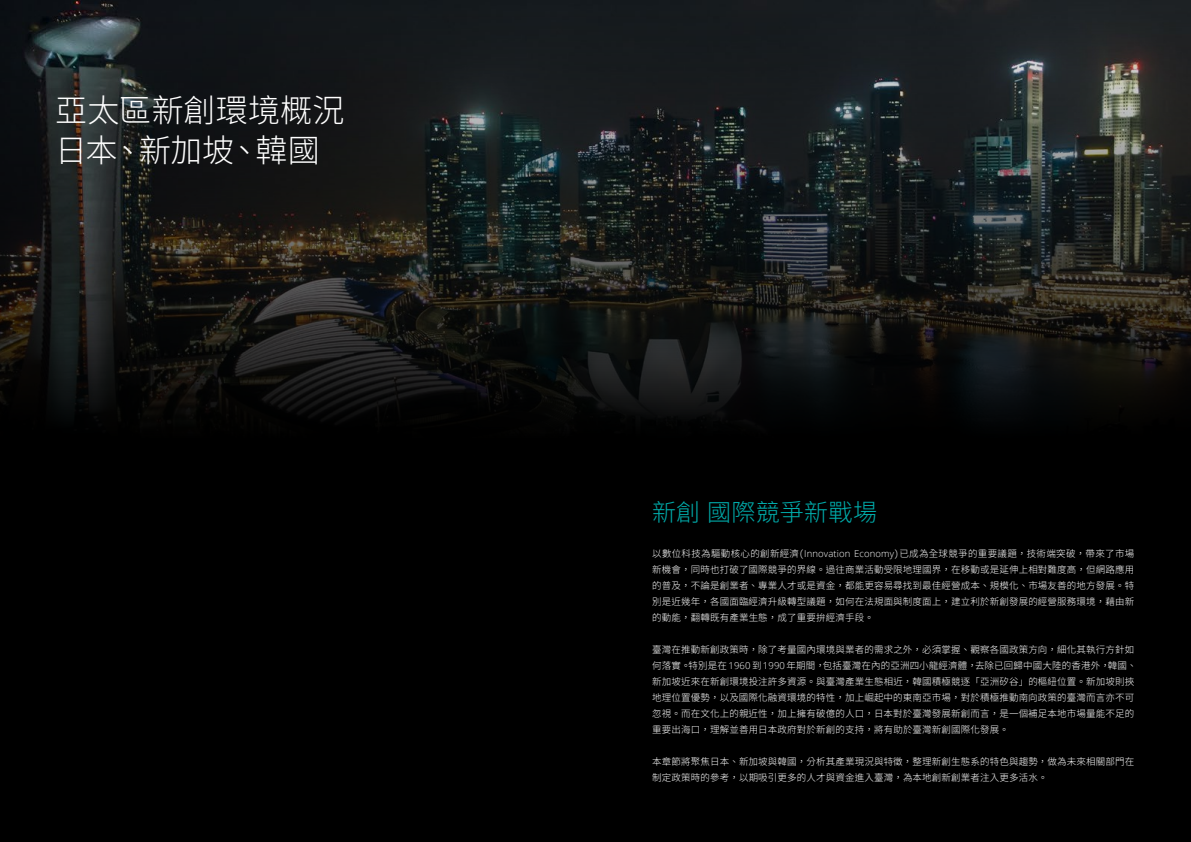
<style>
.page{position:relative;width:1191px;height:842px;background:#000}
.page>*{position:absolute;margin:0;border:0;box-sizing:border-box;transform-origin:0 0}
.t1{font:300 32px/40px "Noto Sans CJ Ktc";color:#fff}
.t2{font:300 24px "Noto Sans CJ Ktc";letter-spacing:.015em;color:#00abaa}
.t3{font:300 9.5px/16px "Noto Sans CJ Ktc";letter-spacing:.015em;color:#fff}
.s1{font-family:"Open Sans"}
</style>
<div class="page">
<img style="left:0;top:0;width:1191px;height:421px">
<h1 class="t1" style="left:55px;top:91px;width:291px">亞太區新創環境概況日本、新加坡、韓國</h1>
<h2 class="t2" style="left:652px;top:498px;width:226px">新創國際競爭新戰場</h2>
<p class="t3" style="left:652px;top:546px;width:483px;text-align:justify">以數位科技為驅動核心的創新經濟(<span class="s1">Innovation Economy</span>)已成為全球競爭的重要議題，技術端突破，帶來了市場新機會，同時也打破了國際競爭的界線。過往商業活動受限地理國界，在移動或是延伸上相對難度高，但網路應用的普及，不論是創業者、專業人才或是資金，都能更容易尋找到最佳經營成本、規模化、市場友善的地方發展。特別是近幾年，各國面臨經濟升級轉型議題，如何在法規面與制度面上，建立利於新創發展的經營服務環境，藉由新的動能，翻轉既有產業生態，成了重要拚經濟手段。</p>
<p class="t3" style="left:652px;top:642px;width:486px">臺灣在推動新創政策時，除了考量國內環境與業者的需求之外，必須掌握、觀察各國政策方向，細化其執行方針如何落實。特別是在<span class="s1">1960</span>到<span class="s1">1990</span>年期間，包括臺灣在內的亞洲四小龍經濟體，去除已回歸中國大陸的香港外，韓國、新加坡近來在新創環境投注許多資源。與臺灣產業生態相近，韓國積極競逐「亞洲矽谷」的樞紐位置。新加坡則挾地理位置優勢，以及國際化融資環境的特性，加上崛起中的東南亞市場，對於積極推動南向政策的臺灣而言亦不可忽視。而在文化上的親近性，加上擁有破億的人口，日本對於臺灣發展新創而言，是一個補足本地市場量能不足的重要出海口，理解並善用日本政府對於新創的支持，將有助於臺灣新創國際化發展。</p>
<p class="t3" style="left:652px;top:754px;width:483px">本章節將聚焦日本、新加坡與韓國，分析其產業現況與特徵，整理新創生態系的特色與趨勢，做為未來相關部門在制定政策時的參考，以期吸引更多的人才與資金進入臺灣，為本地創新創業者注入更多活水。</p>
</div>
